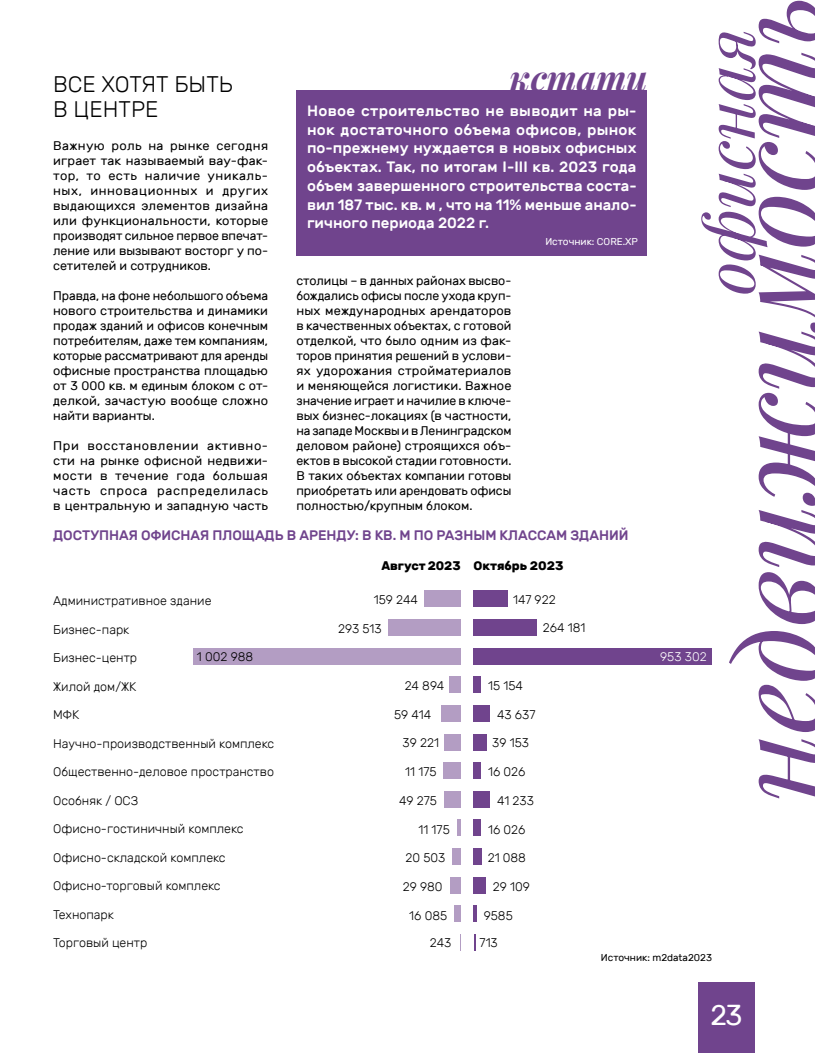
<style>
.page{position:relative;width:815px;height:1053px;background:#fff}
.page>*{position:absolute;margin:0;border:0;box-sizing:border-box;transform-origin:0 0}
.t1{font:italic 116.88px "Playfair Display";color:#70448d}
.t2{font:italic 68.38px "Playfair Display";color:#70448d}
.t3{font:italic 700 35px "Playfair Display";color:#70448d}
.t4{font:28.75px "Rubik";color:#fff}
.t5{font:300 22.5px/25px "Rubik";color:#000}
.t6{font:500 15px/18.8px "Rubik";letter-spacing:-.005em;color:#fff;text-align:justify}
.t7{font:500 13.75px "Rubik";color:#70448d}
.t8{font:12.5px/15px "Rubik";color:#000;text-align:justify}
.t9{font:300 12.5px/27.4px "Rubik";color:#000}
.t10{font:700 12.5px "Rubik";letter-spacing:-.005em;color:#000}
.t11{font:300 12.5px "Rubik";color:#fff}
.t12{font:10px "Rubik";color:#000}
.t13{font:10px "Rubik";color:#fff}
</style>
<div class="page">
<div style="left:698px;top:981px;width:57px;height:71px;background:#70448d"></div>
<div style="left:424px;top:590px;width:37px;height:17px;background:#b39dc3"></div>
<div style="left:389px;top:619px;width:72px;height:16px;background:#b39dc3"></div>
<div style="left:449px;top:676px;width:12px;height:17px;background:#b39dc3"></div>
<div style="left:441px;top:705px;width:20px;height:16px;background:#b39dc3"></div>
<div style="left:444px;top:733px;width:17px;height:17px;background:#b39dc3"></div>
<div style="left:443px;top:762px;width:18px;height:16px;background:#b39dc3"></div>
<div style="left:444px;top:791px;width:17px;height:16px;background:#b39dc3"></div>
<hr style="left:457px;top:819px;width:4px;height:17px;background:#b39dc3">
<div style="left:450px;top:877px;width:11px;height:16px;background:#b39dc3"></div>
<div style="left:454px;top:905px;width:7px;height:17px;background:#b39dc3"></div>
<svg style="left:460px;top:934px;width:1px;height:16px"></svg>
<div style="left:453px;top:848px;width:8px;height:16px;background:#b39dc3"></div>
<div style="left:193px;top:647px;width:268px;height:17px;background:#b39dc3"></div>
<div style="left:474px;top:590px;width:34px;height:17px;background:#70448d"></div>
<div style="left:474px;top:619px;width:63px;height:16px;background:#70448d"></div>
<div style="left:474px;top:647px;width:238px;height:17px;background:#70448d"></div>
<div style="left:474px;top:676px;width:7px;height:17px;background:#70448d"></div>
<div style="left:474px;top:705px;width:16px;height:16px;background:#70448d"></div>
<div style="left:474px;top:733px;width:13px;height:17px;background:#70448d"></div>
<div style="left:474px;top:762px;width:7px;height:16px;background:#70448d"></div>
<div style="left:474px;top:791px;width:16px;height:16px;background:#70448d"></div>
<div style="left:474px;top:819px;width:7px;height:17px;background:#70448d"></div>
<div style="left:474px;top:848px;width:8px;height:16px;background:#70448d"></div>
<div style="left:474px;top:877px;width:12px;height:16px;background:#70448d"></div>
<hr style="left:474px;top:905px;width:3px;height:17px;background:#70448d">
<svg style="left:474px;top:934px;width:1px;height:16px"></svg>
<div style="left:296px;top:90px;width:351px;height:165px;background:#70448d"></div>
<h3 class="t3" style="left:510px;top:49px;width:139px">кстати</h3>
<p class="t6" style="left:307px;top:101px;width:331px">Новое строительство не выводит на ры&shy;нок достаточного объема офисов, рынок по-прежнему нуждается в новых офисных объектах. Так, по итогам I-III кв. 2023 года объем завершенного строительства соста&shy;вил 187 тыс. кв. м , что на 11% меньше анало&shy;гичного периода 2022 г.</p>
<h3 class="t5" style="left:53px;top:71px;width:181px">ВСЕ ХОТЯТ БЫТЬ<br>В ЦЕНТРЕ</h3>
<p class="t8" style="left:53px;top:138px;width:217px">Важную роль на рынке сегодня играет так называемый вау-фак&shy;тор, то есть наличие уникаль&shy;ных, инновационных и других выдающихся элементов дизайна или функциональности, которые производят сильное первое впечат&shy;ление или вызывают восторг у по&shy;сетителей и сотрудников.</p>
<p class="t8" style="left:53px;top:288px;width:216px">Правда, на фоне небольшого объема нового строительства и динамики продаж зданий и офисов конечным потребителям, даже тем компаниям, которые рассматривают для аренды офисные пространства площадью от 3 000 кв. м единым блоком с от&shy;делкой, зачастую вообще сложно найти варианты.</p>
<p class="t8" style="left:53px;top:438px;width:217px">При восстановлении активно&shy;сти на рынке офисной недвижи&shy;мости в течение года большая часть спроса распределилась в центральную и западную часть</p>
<p class="t13" style="left:545px;top:236px;width:94px">Источник: CORE.XP</p>
<p class="t8" style="left:296px;top:273px;width:217px">столицы – в данных районах высво&shy;бождались офисы после ухода круп&shy;ных международных арендаторов в качественных объектах, с готовой отделкой, что было одним из фак&shy;торов принятия решений в услови&shy;ях удорожания стройматериалов и меняющейся логистики. Важное значение играет и начилие в ключе&shy;вых бизнес-локациях (в частности, на западе Москвы и в Ленинградском деловом районе) строящихся объ&shy;ектов в высокой стадии готовности.<br>В таких объектах компании готовы приобретать или арендовать офисы полностью/крупным блоком.</p>
<p class="t7" style="left:53px;top:528px;width:577px">ДОСТУПНАЯ ОФИСНАЯ ПЛОЩАДЬ В АРЕНДУ: В КВ. М ПО РАЗНЫМ КЛАССАМ ЗДАНИЙ</p>
<p class="t9" style="left:53px;top:587px;width:160px">Административное здание</p>
<p class="t9" style="left:53px;top:616px;width:78px">Бизнес-парк</p>
<p class="t9" style="left:53px;top:644px;width:86px">Бизнес-центр</p>
<p class="t9" style="left:53px;top:673px;width:85px">Жилой дом/ЖК</p>
<p class="t9" style="left:53px;top:701px;width:28px">МФК</p>
<p class="t9" style="left:53px;top:729px;width:223px">Научно-производственный комплекс</p>
<p class="t9" style="left:53px;top:758px;width:222px">Общественно-деловое пространство</p>
<p class="t9" style="left:53px;top:786px;width:87px">Особняк / ОСЗ</p>
<p class="t9" style="left:53px;top:815px;width:192px">Офисно-гостиничный комплекс</p>
<p class="t9" style="left:53px;top:843px;width:174px">Офисно-складской комплекс</p>
<p class="t9" style="left:53px;top:872px;width:169px">Офисно-торговый комплекс</p>
<p class="t9" style="left:53px;top:900px;width:62px">Технопарк</p>
<p class="t9" style="left:53px;top:929px;width:96px">Торговый центр</p>
<p class="t9" style="left:197px;top:643px;width:58px">1 002 988</p>
<p class="t10" style="left:381px;top:558px;width:81px">Август 2023</p>
<p class="t9" style="left:374px;top:586px;width:46px">159 244</p>
<p class="t9" style="left:338px;top:615px;width:45px">293 513</p>
<p class="t10" style="left:474px;top:558px;width:92px">Октябрь 2023</p>
<p class="t9" style="left:513px;top:586px;width:44px">147 922</p>
<p class="t9" style="left:543px;top:614px;width:44px">264 181</p>
<p class="t9" style="left:405px;top:672px;width:41px">24 894</p>
<p class="t9" style="left:394px;top:701px;width:39px">59 414</p>
<p class="t9" style="left:403px;top:729px;width:38px">39 221</p>
<p class="t9" style="left:405px;top:758px;width:33px">11 175</p>
<p class="t9" style="left:399px;top:787px;width:39px">49 275</p>
<p class="t9" style="left:418px;top:815px;width:33px">11 175</p>
<p class="t9" style="left:405px;top:844px;width:41px">20 503</p>
<p class="t9" style="left:403px;top:873px;width:41px">29 980</p>
<p class="t9" style="left:430px;top:901px;width:23px;text-indent:-21px">16 085<br>243</p>
<p class="t9" style="left:488px;top:672px;width:36px">15 154</p>
<p class="t9" style="left:497px;top:701px;width:40px">43 637</p>
<p class="t9" style="left:492px;top:729px;width:38px">39 153</p>
<p class="t9" style="left:488px;top:758px;width:39px">16 026</p>
<p class="t9" style="left:497px;top:787px;width:38px">41 233</p>
<p class="t9" style="left:488px;top:815px;width:39px">16 026</p>
<p class="t9" style="left:488px;top:844px;width:40px">21 088</p>
<p class="t9" style="left:493px;top:873px;width:39px">29 109</p>
<p class="t9" style="left:480px;top:901px;width:35px;text-indent:4px">9585<br>713</p>
<h1 class="t1" style="left:686px;top:802px;width:810px;rotate:-90deg">недвижимость</h1>
<h2 class="t2" style="left:676px;top:295px;width:272px;rotate:-90deg">офисная</h2>
<p class="t11" style="left:660px;top:650px;width:48px">953 302</p>
<p class="t12" style="left:601px;top:951px;width:113px">Источник: m2data2023</p>
<h3 class="t4" style="left:710px;top:998px;width:33px">23</h3>
</div>
